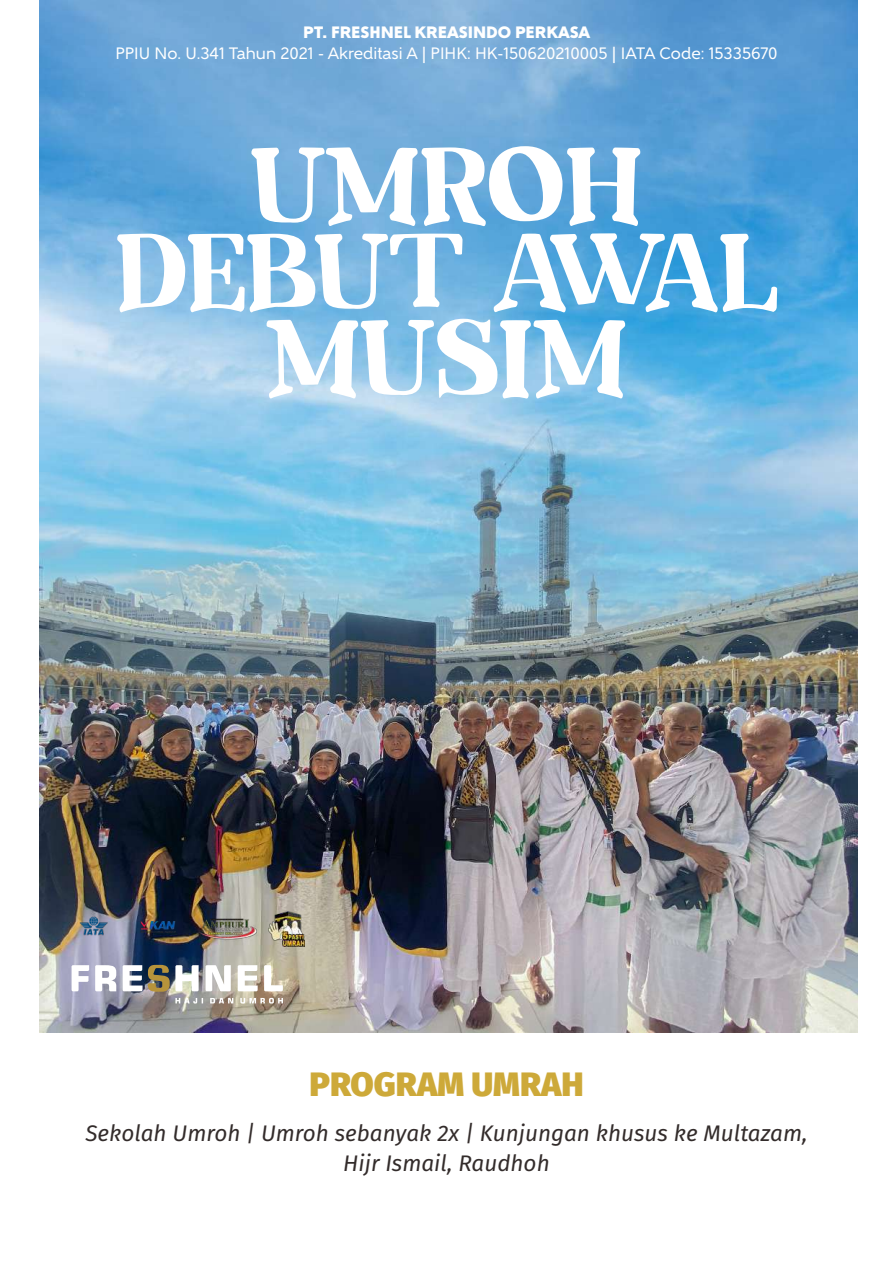
<style>
.page{position:relative;width:893px;height:1263px;background:#fff}
.page>*{position:absolute;margin:0;border:0;box-sizing:border-box;transform-origin:0 0}
.t1{font:76.8px/86.2px "Mighty Party Personal Use";color:#fff;text-align:center}
.t2{font:800 33.75px "Fira Sans";color:#cda939}
.t3{font:italic 22.5px/30px "Fira Sans";color:#332c2b;text-align:center}
.t4{font:16.5px "Gentleman 600";color:#fff}
.t5{font:900 16.5px "Gentleman 1000";color:#fff}
</style>
<div class="page">
<img style="left:40px;top:0;width:817px;height:1032px">
<img style="left:72px;top:965px;width:211px;height:38px">
<img style="left:77px;top:909px;width:32px;height:32px">
<img style="left:138px;top:904px;width:41px;height:41px">
<img style="left:197px;top:907px;width:62px;height:43px">
<img style="left:268px;top:911px;width:37px;height:35px">
<p class="t5" style="left:303px;top:22px;width:289px">PT. FRESHNEL KREASINDO PERKASA</p>
<p class="t4" style="left:115px;top:43px;width:664px">PPIU No. U.341 Tahun 2021 - Akreditasi A | PIHK: HK-150620210005 | IATA Code: 15335670</p>
<h1 class="t1" style="left:115px;top:148px;width:664px">UMROH<br>DEBUT AWAL<br>MUSIM</h1>
<h2 class="t2" style="left:309px;top:1054px;width:276px">PROGRAM UMRAH</h2>
<p class="t3" style="left:85px;top:1117px;width:724px">Sekolah Umroh | Umroh sebanyak 2x | Kunjungan khusus ke Multazam,<br>Hijr Ismail, Raudhoh</p>
</div>
